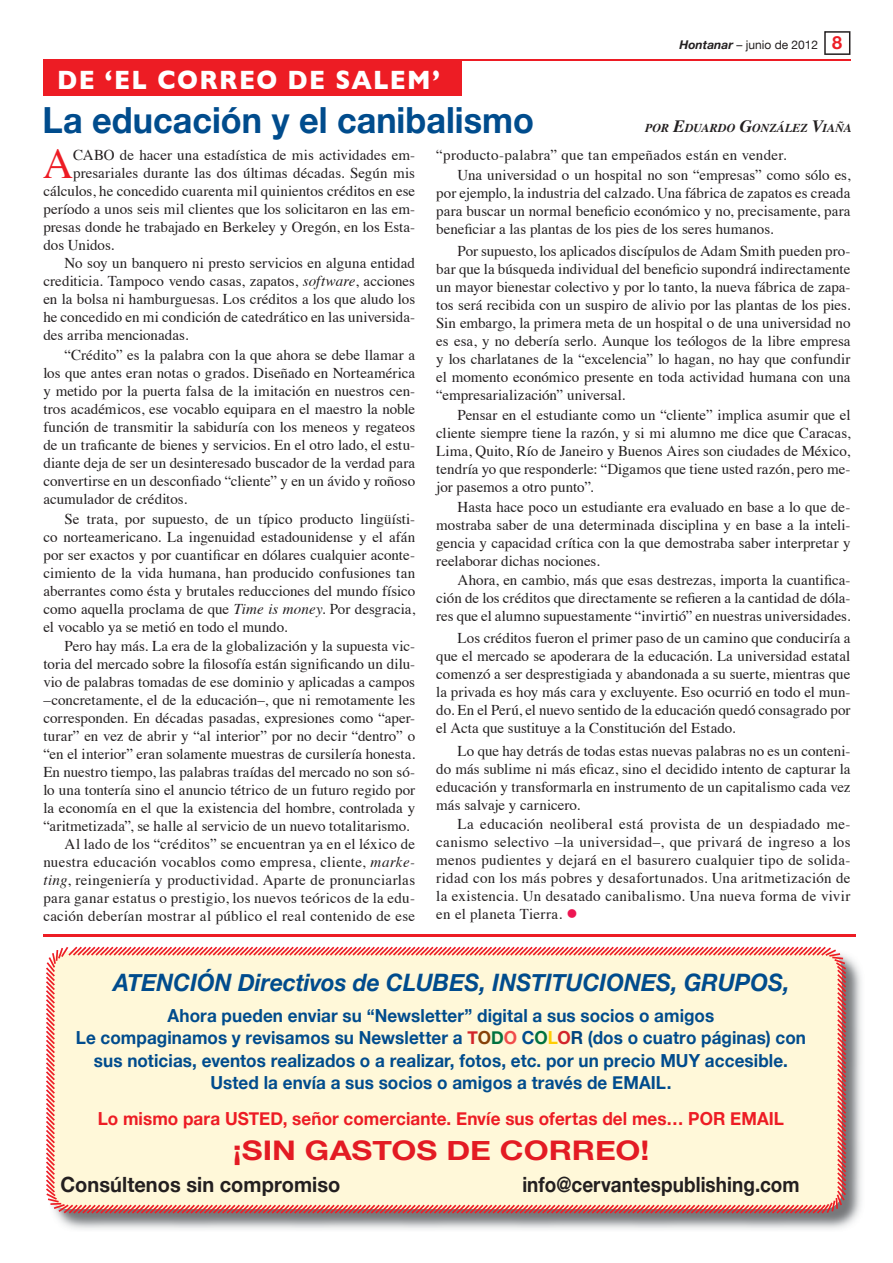
<style>
.page{position:relative;width:893px;height:1263px;background:#fff}
.page>*{position:absolute;margin:0;border:0;box-sizing:border-box;transform-origin:0 0}
.t1{font:42.15px "Times";color:#ed1c24}
.t2{font:700 36px "Helvetica Neue";color:#004c8d;scale:.95 1}
.t3{font:700 27px "Gill Sans";letter-spacing:.06em;color:#fff;scale:.91 1}
.t4{font:700 27px "Helvetica Neue";color:#e31b23;scale:1.19 1}
.t5{font:italic 700 24px "Helvetica Neue";color:#004c8d;scale:.95 1}
.t6{font:700 21px "Helvetica Neue";letter-spacing:.005em;color:#231f20;scale:.9 1}
.t7{font:700 21px "Helvetica Neue";letter-spacing:.005em;color:#231f20;scale:.95 1}
.t8{font:700 18px/22.5px "Helvetica Neue";letter-spacing:.005em;color:#004c8d;text-align:center;scale:.95 1}
.t9{font:700 18px "Helvetica Neue";letter-spacing:.005em;color:#ed1c24;scale:.95 1}
.t10{font:15px/18px "Times";color:#231f20;text-align:justify}
.t11{font:15px "Times";letter-spacing:.02em;color:#231f20}
.t12{font:italic 700 12px "Times";letter-spacing:-.005em;color:#231f20}
.t13{font:12px "Helvetica Neue";color:#231f20}
.s1{font-weight:700;font-style:italic}
.s2{font-weight:700;font-size:18px;color:#ed1c24}
.s3{font-size:17.25px}
.s4{font-style:italic}
.s5{color:#d2232a}
.s6{color:#864108}
.s7{color:#00723f}
.s8{color:#f04c4b}
.s9{color:#ffcd02}
.s10{color:#00437d}
</style>
<div class="page">
<svg style="left:824px;top:31px;width:26px;height:24px"></svg>
<hr style="left:43px;top:60px;width:807px;height:1px;background:#ed1c24">
<div style="left:43px;top:61px;width:419px;height:34px;background:#ed1c24"></div>
<hr style="left:43px;top:934px;width:812px;height:3px;background:#ed1c24">
<img style="left:55px;top:956px;width:807px;height:274px">
<svg style="left:46px;top:947px;width:800px;height:267px;background:#fcedd0"></svg>
<h3 class="t3" style="left:57px;top:64px;width:422px">DE ‘EL CORREO DE SALEM’</h3>
<h2 class="t2" style="left:43px;top:98px;width:519px">La educación y el canibalismo</h2>
<p class="t13" style="left:679px;top:38px;width:164px"><span class="s1">Hontanar</span> – junio de 2012 <span class="s2">8</span></p>
<p class="t12" style="left:645px;top:123px;width:208px">POR <span class="s3">E</span>DUARDO <span class="s3">G</span>ONZÁLEZ <span class="s3">V</span>IAÑA</p>
<h1 class="t1" style="left:43px;top:147px;width:32px">A</h1>
<p class="t10" style="left:73px;top:147px;width:343px">CABO de hacer una estadística de mis actividades em-</p>
<p class="t10" style="left:73px;top:165px;width:343px">presariales durante las dos últimas décadas. Según mis</p>
<p class="t10" style="left:43px;top:183px;width:373px">cálculos, he concedido cuarenta mil quinientos créditos en ese</p>
<p class="t10" style="left:43px;top:201px;width:373px">período a unos seis mil clientes que los solicitaron en las em-</p>
<p class="t10" style="left:43px;top:219px;width:373px">presas donde he trabajado en Berkeley y Oregón, en los Esta-</p>
<p class="t10" style="left:43px;top:237px;width:72px">dos Unidos.</p>
<p class="t10" style="left:65px;top:255px;width:352px">No soy un banquero ni presto servicios en alguna entidad</p>
<p class="t10" style="left:43px;top:273px;width:373px">crediticia. Tampoco vendo casas, zapatos, <span class="s4">software</span>, acciones</p>
<p class="t10" style="left:43px;top:291px;width:373px">en la bolsa ni hamburguesas. Los créditos a los que aludo los</p>
<p class="t10" style="left:43px;top:309px;width:373px">he concedido en mi condición de catedrático en las universida-</p>
<p class="t10" style="left:43px;top:327px;width:147px">des arriba mencionadas.</p>
<p class="t10" style="left:43px;top:347px;width:373px;text-indent:21px">“Crédito” es la palabra con la que ahora se debe llamar a los que antes eran notas o grados. Diseñado en Norteamérica y metido por la puerta falsa de la imitación en nuestros cen&shy;tros académicos, ese vocablo equipara en el maestro la noble función de transmitir la sabiduría con los meneos y regateos de un traficante de bienes y servicios. En el otro lado, el estu&shy;diante deja de ser un desinteresado buscador de la verdad para convertirse en un desconfiado “cliente” y en un ávido y roñoso acumulador de créditos.</p>
<p class="t10" style="left:43px;top:511px;width:373px;text-indent:21px">Se trata, por supuesto, de un típico producto lingüísti&shy;co norteamericano. La ingenuidad estadounidense y el afán por ser exactos y por cuantificar en dólares cualquier aconte&shy;cimiento de la vida humana, han producido confusiones tan aberrantes como ésta y brutales reducciones del mundo físico como aquella proclama de que <span class="s4">Time is money</span>. Por desgracia, el vocablo ya se metió en todo el mundo.</p>
<p class="t10" style="left:65px;top:639px;width:352px">Pero hay más. La era de la globalización y la supuesta vic-</p>
<p class="t10" style="left:43px;top:657px;width:373px">toria del mercado sobre la filosofía están significando un dilu-</p>
<p class="t10" style="left:43px;top:675px;width:373px">vio de palabras tomadas de ese dominio y aplicadas a campos</p>
<p class="t10" style="left:43px;top:692px;width:373px">–concretamente, el de la educación–, que ni remotamente les</p>
<p class="t10" style="left:43px;top:710px;width:373px">corresponden. En décadas pasadas, expresiones como “aper-</p>
<p class="t10" style="left:43px;top:728px;width:373px">turar” en vez de abrir y “al interior” por no decir “dentro” o</p>
<p class="t10" style="left:43px;top:746px;width:373px">“en el interior” eran solamente muestras de cursilería honesta.</p>
<p class="t10" style="left:43px;top:764px;width:373px">En nuestro tiempo, las palabras traídas del mercado no son só-</p>
<p class="t10" style="left:43px;top:782px;width:373px">lo una tontería sino el anuncio tétrico de un futuro regido por</p>
<p class="t10" style="left:43px;top:800px;width:373px">la economía en el que la existencia del hombre, controlada y</p>
<p class="t10" style="left:43px;top:818px;width:368px">“aritmetizada”, se halle al servicio de un nuevo totalitarismo.</p>
<p class="t11" style="left:65px;top:838px;width:352px">Al lado de los “créditos” se encuentran ya en el léxico de</p>
<p class="t11" style="left:43px;top:856px;width:373px">nuestra educación vocablos como empresa, cliente, <span class="s4">marke-</span></p>
<p class="t11" style="left:43px;top:874px;width:373px"><span class="s4">ting</span>, reingeniería y productividad. Aparte de pronunciarlas</p>
<p class="t11" style="left:43px;top:892px;width:373px">para ganar estatus o prestigio, los nuevos teóricos de la edu-</p>
<p class="t11" style="left:43px;top:910px;width:373px">cación deberían mostrar al público el real contenido de ese</p>
<p class="t10" style="left:457px;top:147px;width:394px;line-height:19.6px;text-indent:-21px">“producto-palabra” que tan empeñados están en vender.<br>Una universidad o un hospital no son “empresas” como sólo es,</p>
<p class="t10" style="left:436px;top:185px;width:416px">por ejemplo, la industria del calzado. Una fábrica de zapatos es creada para buscar un normal beneficio económico y no, precisamente, para beneficiar a las plantas de los pies de los seres humanos.</p>
<p class="t10" style="left:436px;top:243px;width:416px;text-indent:21px">Por supuesto, los aplicados discípulos de Adam Smith pueden pro&shy;bar que la búsqueda individual del beneficio supondrá indirectamente un mayor bienestar colectivo y por lo tanto, la nueva fábrica de zapa&shy;tos será recibida con un suspiro de alivio por las plantas de los pies.<br>Sin embargo, la primera meta de un hospital o de una universidad no es esa, y no debería serlo. Aunque los teólogos de la libre empresa y los charlatanes de la “excelencia” lo hagan, no hay que confundir el momento económico presente en toda actividad humana con una “empresarialización” universal.</p>
<p class="t10" style="left:436px;top:407px;width:416px;text-indent:21px">Pensar en el estudiante como un “cliente” implica asumir que el cliente siempre tiene la razón, y si mi alumno me dice que Caracas, Lima, Quito, Río de Janeiro y Buenos Aires son ciudades de México, tendría yo que responderle: “Digamos que tiene usted razón, pero me&shy;jor pasemos a otro punto”.</p>
<p class="t10" style="left:436px;top:499px;width:416px;text-indent:21px">Hasta hace poco un estudiante era evaluado en base a lo que de&shy;mostraba saber de una determinada disciplina y en base a la inteli&shy;gencia y capacidad crítica con la que demostraba saber interpretar y reelaborar dichas nociones.</p>
<p class="t10" style="left:436px;top:572px;width:416px;text-indent:21px">Ahora, en cambio, más que esas destrezas, importa la cuantifica&shy;ción de los créditos que directamente se refieren a la cantidad de dóla&shy;res que el alumno supuestamente “invirtió” en nuestras universidades.</p>
<p class="t10" style="left:436px;top:631px;width:416px;text-indent:21px">Los créditos fueron el primer paso de un camino que conduciría a que el mercado se apoderara de la educación. La universidad estatal comenzó a ser desprestigiada y abandonada a su suerte, mientras que la privada es hoy más cara y excluyente. Eso ocurrió en todo el mun&shy;do. En el Perú, el nuevo sentido de la educación quedó consagrado por el Acta que sustituye a la Constitución del Estado.</p>
<p class="t10" style="left:436px;top:743px;width:416px;text-indent:21px">Lo que hay detrás de todas estas nuevas palabras no es un conteni&shy;do más sublime ni más eficaz, sino el decidido intento de capturar la educación y transformarla en instrumento de un capitalismo cada vez más salvaje y carnicero.</p>
<p class="t10" style="left:436px;top:817px;width:416px;text-indent:21px">La educación neoliberal está provista de un despiadado me&shy;canismo selectivo –la universidad–, que privará de ingreso a los menos pudientes y dejará en el basurero cualquier tipo de solida&shy;ridad con los más pobres y desafortunados. Una aritmetización de la existencia. Un desatado canibalismo. Una nueva forma de vivir en el planeta Tierra.</p>
<h3 class="t5" style="left:113px;top:967px;width:713px">ATENCIÓN Directivos de CLUBES, INSTITUCIONES, GRUPOS,</h3>
<p class="t8" style="left:76px;top:1004px;width:770px">Ahora pueden enviar su “Newsletter” digital a sus socios o amigos<br>Le compaginamos y revisamos su Newsletter a <span class="s5">T</span><span class="s6">O</span><span class="s7">D</span><span class="s8">O</span> C<span class="s7">O</span><span class="s9">L</span><span class="s5">O</span><span class="s10">R</span> (dos o cuatro páginas) con sus noticias, eventos realizados o a realizar, fotos, etc. por un precio MUY accesible.<br>Usted la envía a sus socios o amigos a través de EMAIL.</p>
<p class="t9" style="left:98px;top:1107px;width:724px">Lo mismo para USTED, señor comerciante. Envíe sus ofertas del mes… POR EMAIL</p>
<h3 class="t4" style="left:233px;top:1134px;width:351px">¡SIN GASTOS DE CORREO!</h3>
<h3 class="t7" style="left:60px;top:1171px;width:296px">Consúltenos sin compromiso</h3>
<h3 class="t6" style="left:522px;top:1171px;width:310px">info@cervantespublishing.com</h3>
</div>
